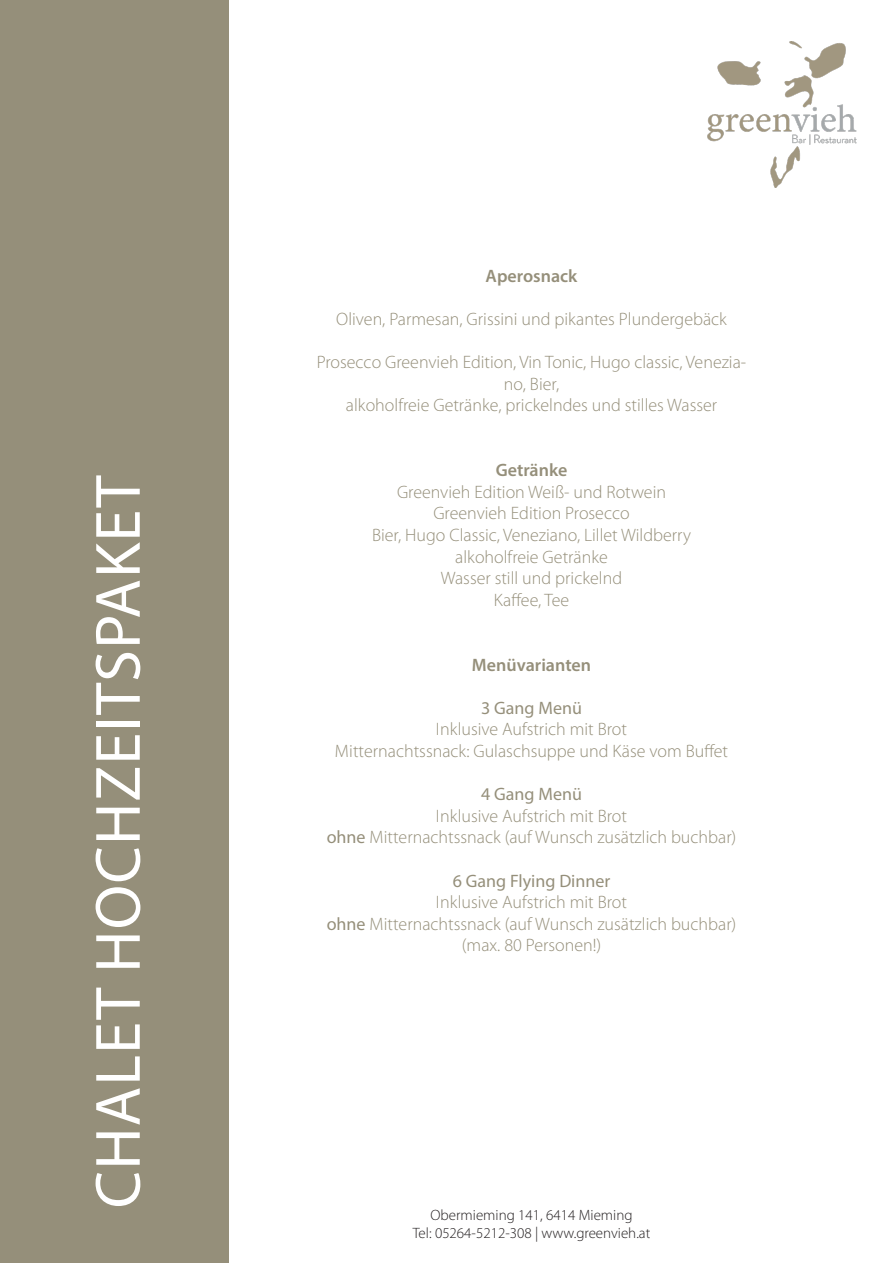
<style>
.page{position:relative;width:893px;height:1263px;background:#fff}
.page>*{position:absolute;margin:0;border:0;box-sizing:border-box;transform-origin:0 0}
.t1{font:64.5px "Myriad Pro";letter-spacing:.02em;color:#fff}
.t2{font:300 18px/21.6px "Myriad Pro";color:#958f7a;text-align:center}
.t3{font:18px "Myriad Pro";color:#958f7a}
.t4{font:600 18px "Myriad Pro";color:#958f7a}
.t5{font:300 15px/18px "Myriad Pro";color:#231f20;text-align:center}
.s1{font-weight:400}
</style>
<div class="page">
<div style="left:0;top:0;width:229px;height:1263px;background:#958f7a"></div>
<img style="left:707px;top:41px;width:149px;height:147px">
<h1 class="t1" style="left:78px;top:1208px;width:734px;rotate:-90deg">CHALET HOCHZEITSPAKET</h1>
<p class="t4" style="left:486px;top:264px;width:93px">Aperosnack</p>
<p class="t2" style="left:336px;top:308px;width:392px">Oliven, Parmesan, Grissini und pikantes Plundergebäck</p>
<p class="t2" style="left:317px;top:351px;width:431px">Prosecco Greenvieh Edition, Vin Tonic, Hugo classic, Venezia&shy;no, Bier,<br>alkoholfreie Getränke, prickelndes und stilles Wasser</p>
<p class="t4" style="left:496px;top:459px;width:73px">Getränke</p>
<p class="t2" style="left:372px;top:481px;width:320px">Greenvieh Edition Weiß- und Rotwein<br>Greenvieh Edition Prosecco<br>Bier, Hugo Classic, Veneziano, Lillet Wildberry alkoholfreie Getränke<br>Wasser still und prickelnd<br>Kaffee, Tee</p>
<p class="t4" style="left:472px;top:653px;width:121px">Menüvarianten</p>
<p class="t3" style="left:481px;top:697px;width:102px">3 Gang Menü</p>
<p class="t2" style="left:335px;top:718px;width:395px">Inklusive Aufstrich mit Brot<br>Mitternachtssnack: Gulaschsuppe und Käse vom Buffet</p>
<p class="t3" style="left:481px;top:783px;width:102px">4 Gang Menü</p>
<p class="t2" style="left:327px;top:805px;width:411px">Inklusive Aufstrich mit Brot<br><span class="s1">ohne</span> Mitternachtssnack (auf Wunsch zusätzlich buchbar)</p>
<p class="t3" style="left:453px;top:869px;width:159px">6 Gang Flying Dinner</p>
<p class="t2" style="left:327px;top:891px;width:411px">Inklusive Aufstrich mit Brot<br><span class="s1">ohne</span> Mitternachtssnack (auf Wunsch zusätzlich buchbar) (max. 80 Personen!)</p>
<p class="t5" style="left:413px;top:1206px;width:239px">Obermieming 141, 6414 Mieming<br>Tel: 05264-5212-308 | www.greenvieh.at</p>
</div>
